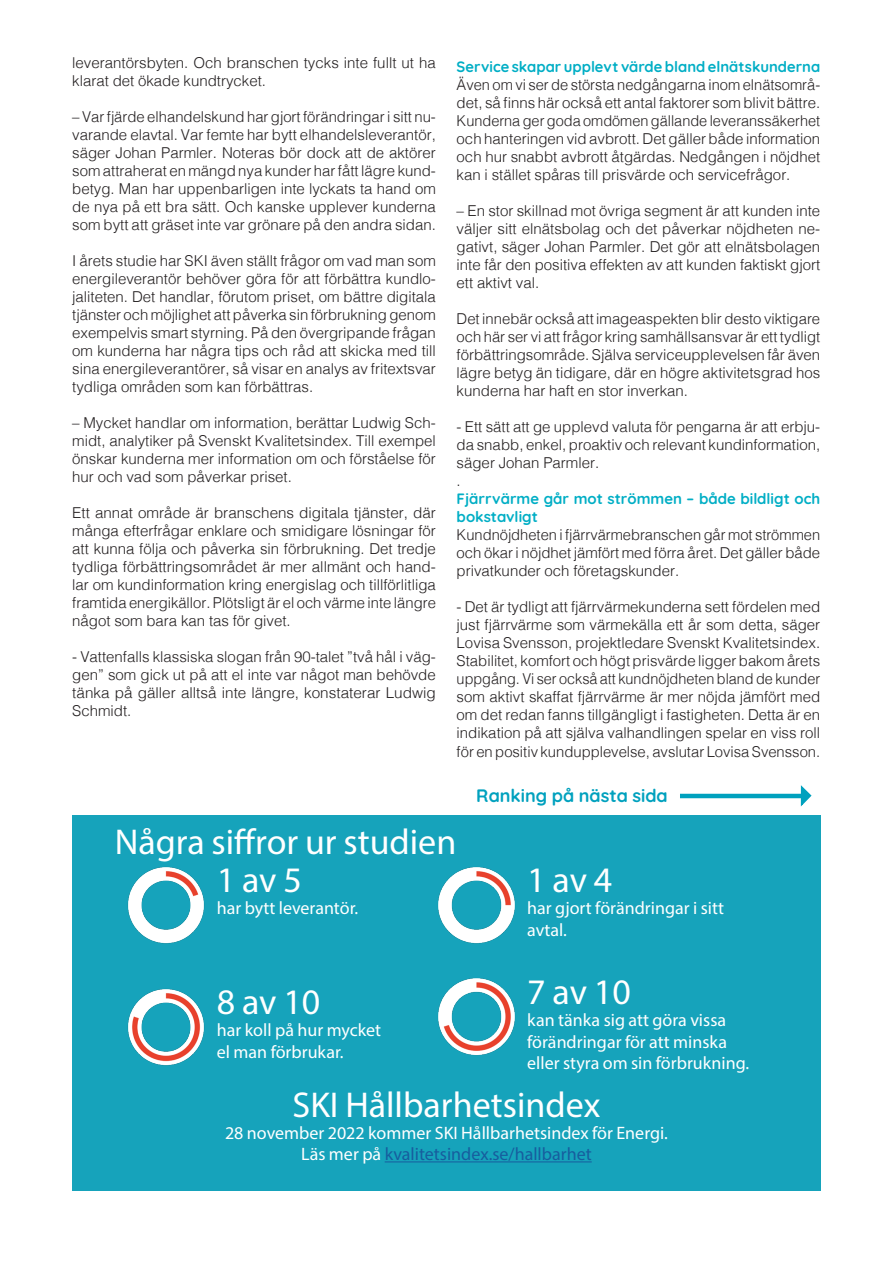
<style>
.page{position:relative;width:893px;height:1263px;background:#fff}
.page>*{position:absolute;margin:0;border:0;box-sizing:border-box;transform-origin:0 0}
.SKI_rubrik{font:36px "Myriad Pro";color:#fff}
.SKI_rubrik-2{font:18px/21.6px "Myriad Pro";color:#fff}
.SKI_rubrik-3{font:18px "Myriad Pro";color:#175d9e}
.SKI_bröd{font:700 18px "Quicksand";color:#00a1be}
.SKI_bröd-2{font:300 15px/18px "Helvetica";color:#231f20;text-align:justify}
.SKI_Styckesrubrik{font:700 15px/18px "Quicksand";color:#00aec5}
.s1{color:#fff}
</style>
<div class="page">
<div style="left:72px;top:815px;width:749px;height:376px;background:#16a3bb"></div>
<hr style="left:680px;top:794px;width:125px;height:4px;background:#00a1be">
<svg style="left:800px;top:785px;width:12px;height:22px"></svg>
<hr style="left:385px;top:1161px;width:207px;height:1px;background:#175d9e">
<img style="left:127px;top:867px;width:78px;height:77px">
<img style="left:438px;top:867px;width:77px;height:77px">
<img style="left:438px;top:978px;width:77px;height:78px">
<img style="left:127px;top:989px;width:78px;height:77px">
<p class="SKI_bröd-2" style="left:72px;top:53px;width:365px">leverantörsbyten. Och branschen tycks inte fullt ut ha klarat det ökade kundtrycket.</p>
<p class="SKI_bröd-2" style="left:72px;top:107px;width:365px">– Var fjärde elhandelskund har gjort förändringar i sitt nu&shy;varande elavtal. Var femte har bytt elhandelsleverantör, säger Johan Parmler. Noteras bör dock att de aktörer som attraherat en mängd nya kunder har fått lägre kund&shy;betyg. Man har uppenbarligen inte lyckats ta hand om de nya på ett bra sätt. Och kanske upplever kunderna som bytt att gräset inte var grönare på den andra sidan.</p>
<p class="SKI_bröd-2" style="left:72px;top:251px;width:365px">I årets studie har SKI även ställt frågor om vad man som energileverantör behöver göra för att förbättra kundlo&shy;jaliteten. Det handlar, förutom priset, om bättre digitala tjänster och möjlighet att påverka sin förbrukning genom exempelvis smart styrning. På den övergripande frågan om kunderna har några tips och råd att skicka med till sina energileverantörer, så visar en analys av fritextsvar tydliga områden som kan förbättras.</p>
<p class="SKI_bröd-2" style="left:72px;top:413px;width:365px">– Mycket handlar om information, berättar Ludwig Sch&shy;midt, analytiker på Svenskt Kvalitetsindex. Till exempel önskar kunderna mer information om och förståelse för hur och vad som påverkar priset.</p>
<p class="SKI_bröd-2" style="left:72px;top:503px;width:365px">Ett annat område är branschens digitala tjänster, där många efterfrågar enklare och smidigare lösningar för att kunna följa och påverka sin förbrukning. Det tredje tydliga förbättringsområdet är mer allmänt och hand&shy;lar om kundinformation kring energislag och tillförlitliga framtida energikällor. Plötsligt är el och värme inte längre något som bara kan tas för givet.</p>
<p class="SKI_bröd-2" style="left:72px;top:647px;width:365px">- Vattenfalls klassiska slogan från 90-talet ”två hål i väg&shy;gen” som gick ut på att el inte var något man behövde tänka på gäller alltså inte längre, konstaterar Ludwig Schmidt.</p>
<p class="SKI_Styckesrubrik" style="left:457px;top:57px;width:365px">Service skapar upplevt värde bland elnätskunderna</p>
<p class="SKI_bröd-2" style="left:457px;top:75px;width:365px">Även om vi ser de största nedgångarna inom elnätsområ&shy;det, så finns här också ett antal faktorer som blivit bättre.<br>Kunderna ger goda omdömen gällande leveranssäkerhet och hanteringen vid avbrott. Det gäller både information och hur snabbt avbrott åtgärdas. Nedgången i nöjdhet kan i stället spåras till prisvärde och servicefrågor.</p>
<p class="SKI_bröd-2" style="left:457px;top:201px;width:365px">– En stor skillnad mot övriga segment är att kunden inte väljer sitt elnätsbolag och det påverkar nöjdheten ne&shy;gativt, säger Johan Parmler. Det gör att elnätsbolagen inte får den positiva effekten av att kunden faktiskt gjort ett aktivt val.</p>
<p class="SKI_bröd-2" style="left:457px;top:309px;width:365px">Det innebär också att imageaspekten blir desto viktigare och här ser vi att frågor kring samhällsansvar är ett tydligt förbättringsområde. Själva serviceupplevelsen får även lägre betyg än tidigare, där en högre aktivitetsgrad hos kunderna har haft en stor inverkan.</p>
<p class="SKI_bröd-2" style="left:457px;top:417px;width:365px">- Ett sätt att ge upplevd valuta för pengarna är att erbju&shy;da snabb, enkel, proaktiv och relevant kundinformation, säger Johan Parmler.</p>
<p class="SKI_bröd-2" style="left:457px;top:471px;width:6px">.</p>
<p class="SKI_Styckesrubrik" style="left:457px;top:489px;width:365px">Fjärrvärme går mot strömmen – både bildligt och bokstavligt</p>
<p class="SKI_bröd-2" style="left:457px;top:525px;width:365px">Kundnöjdheten i fjärrvärmebranschen går mot strömmen och ökar i nöjdhet jämfört med förra året. Det gäller både privatkunder och företagskunder.</p>
<p class="SKI_bröd-2" style="left:457px;top:597px;width:365px">- Det är tydligt att fjärrvärmekunderna sett fördelen med just fjärrvärme som värmekälla ett år som detta, säger Lovisa Svensson, projektledare Svenskt Kvalitetsindex.<br>Stabilitet, komfort och högt prisvärde ligger bakom årets uppgång. Vi ser också att kundnöjdheten bland de kunder som aktivt skaffat fjärrvärme är mer nöjda jämfört med om det redan fanns tillgängligt i fastigheten. Detta är en indikation på att själva valhandlingen spelar en viss roll för en positiv kundupplevelse, avslutar Lovisa Svensson.</p>
<p class="SKI_bröd" style="left:476px;top:782px;width:193px">Ranking på nästa sida</p>
<p class="SKI_rubrik" style="left:115px;top:819px;width:343px">Några siffror ur studien</p>
<p class="SKI_rubrik" style="left:217px;top:858px;width:87px">1 av 5</p>
<p class="SKI_rubrik-2" style="left:217px;top:897px;width:143px">har bytt leverantör.</p>
<p class="SKI_rubrik" style="left:217px;top:980px;width:105px">8 av 10</p>
<p class="SKI_rubrik-2" style="left:217px;top:1019px;width:166px">har koll på hur mycket el man förbrukar.</p>
<p class="SKI_rubrik" style="left:527px;top:858px;width:87px">1 av 4</p>
<p class="SKI_rubrik-2" style="left:527px;top:897px;width:198px">har gjort förändringar i sitt avtal.</p>
<p class="SKI_rubrik" style="left:527px;top:970px;width:105px">7 av 10</p>
<p class="SKI_rubrik-2" style="left:527px;top:1009px;width:223px">kan tänka sig att göra vissa förändringar för att minska eller styra om sin förbrukning.</p>
<p class="SKI_rubrik" style="left:293px;top:1083px;width:309px">SKI Hållbarhetsindex</p>
<p class="SKI_rubrik-2" style="left:225px;top:1121px;width:444px">28 november 2022 kommer SKI Hållbarhetsindex för Energi.</p>
<p class="SKI_rubrik-3" style="left:301px;top:1143px;width:292px"><span class="s1">Läs mer på</span> kvalitetsindex.se/hallbarhet</p>
</div>
